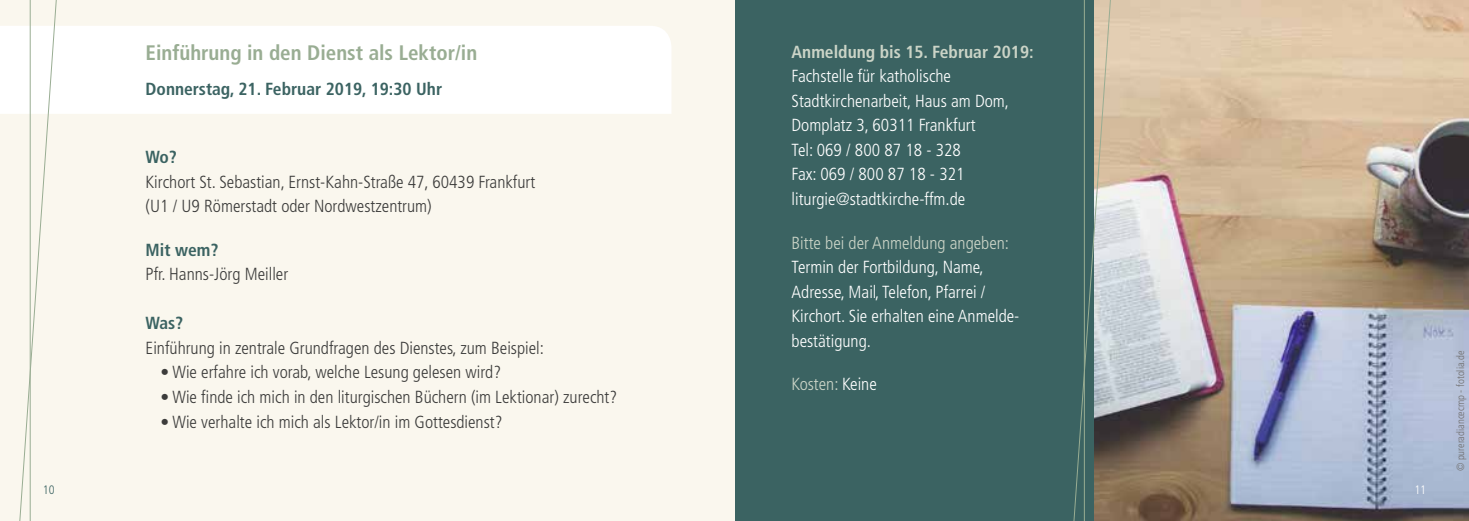
<style>
.page{position:relative;width:1469px;height:521px;background:#fff}
.page>*{position:absolute;margin:0;border:0;box-sizing:border-box;transform-origin:0 0}
.t1{font:700 condensed 21px "Frutiger LT Pro";color:#99ad93}
.t2{font:300 condensed 17.5px/24.5px "Frutiger LT Pro";color:#3c3c3b}
.t3{font:300 condensed 17.5px/24.5px "Frutiger LT Pro";color:#fff}
.t4{font:700 condensed 17.5px "Frutiger LT Pro";color:#3b6362}
.t5{font:300 condensed 17.5px "Frutiger LT Pro";color:#cbd4c7}
.t6{font:700 condensed 17.5px "Frutiger LT Pro";color:#cbd4c7}
.t7{font:300 condensed 12.25px "Frutiger LT Pro";color:#3b6362}
.t8{font:300 condensed 12.25px "Frutiger LT Pro";color:#fff}
.t9{font:300 condensed 10.5px "Frutiger LT Pro";color:#706f6f}
.s1{color:#fff}
</style>
<div class="page">
<img style="left:1112px;top:0;width:356px;height:521px">
<div style="left:709px;top:0;width:385px;height:521px;background:#3b6362"></div>
<div style="left:0;top:0;width:734px;height:521px;background:#faf7ee"></div>
<div style="left:0;top:26px;width:671px;height:88px;background:#fff"></div>
<svg style="left:17px;top:0;width:42px;height:521px"></svg>
<hr style="left:30px;top:0;width:1px;height:521px;background:#99ad93">
<svg style="left:1073px;top:0;width:39px;height:521px"></svg>
<hr style="left:1083px;top:0;width:1px;height:521px;background:#99ad93">
<p class="t1" style="left:146px;top:40px;width:333px">Einführung in den Dienst als Lektor/in</p>
<p class="t4" style="left:146px;top:78px;width:298px">Donnerstag, 21. Februar 2019, 19:30 Uhr</p>
<p class="t4" style="left:146px;top:147px;width:33px">Wo?</p>
<p class="t2" style="left:146px;top:170px;width:391px">Kirchort St. Sebastian, Ernst-Kahn-Straße 47, 60439 Frankfurt (U1 / U9 Römerstadt oder Nordwestzentrum)</p>
<p class="t4" style="left:146px;top:239px;width:74px">Mit wem?</p>
<p class="t2" style="left:146px;top:262px;width:144px">Pfr. Hanns-Jörg Meiller</p>
<p class="t4" style="left:146px;top:313px;width:39px">Was?</p>
<p class="t2" style="left:146px;top:336px;width:400px">Einführung in zentrale Grundfragen des Dienstes, zum Beispiel:</p>
<p class="t2" style="left:160px;top:360px;width:342px">• Wie erfahre ich vorab, welche Lesung gelesen wird?</p>
<p class="t2" style="left:160px;top:385px;width:458px">• Wie finde ich mich in den liturgischen Büchern (im Lektionar) zurecht?</p>
<p class="t2" style="left:160px;top:409px;width:343px">• Wie verhalte ich mich als Lektor/in im Gottesdienst?</p>
<p class="t6" style="left:791px;top:41px;width:244px">Anmeldung bis 15. Februar 2019:</p>
<p class="t3" style="left:791px;top:64px;width:219px">Fachstelle für katholische<br>Stadtkirchenarbeit, Haus am Dom,<br>Domplatz 3, 60311 Frankfurt<br>Tel: 069 / 800 87 18 - 328<br>Fax: 069 / 800 87 18 - 321 liturgie@stadtkirche-ffm.de</p>
<p class="t5" style="left:791px;top:232px;width:219px">Bitte bei der Anmeldung angeben:</p>
<p class="t3" style="left:791px;top:255px;width:229px">Termin der Fortbildung, Name,<br>Adresse, Mail, Telefon, Pfarrei /<br>Kirchort. Sie erhalten eine Anmelde&shy;bestätigung.</p>
<p class="t5" style="left:791px;top:374px;width:87px">Kosten: <span class="s1">Keine</span></p>
<p class="t7" style="left:43px;top:483px;width:13px">10</p>
<p class="t8" style="left:1414px;top:483px;width:13px">11</p>
<p class="t9" style="left:1454px;top:471px;width:122px;rotate:-90deg">© pureradiancecmp - fotolia.de</p>
</div>
